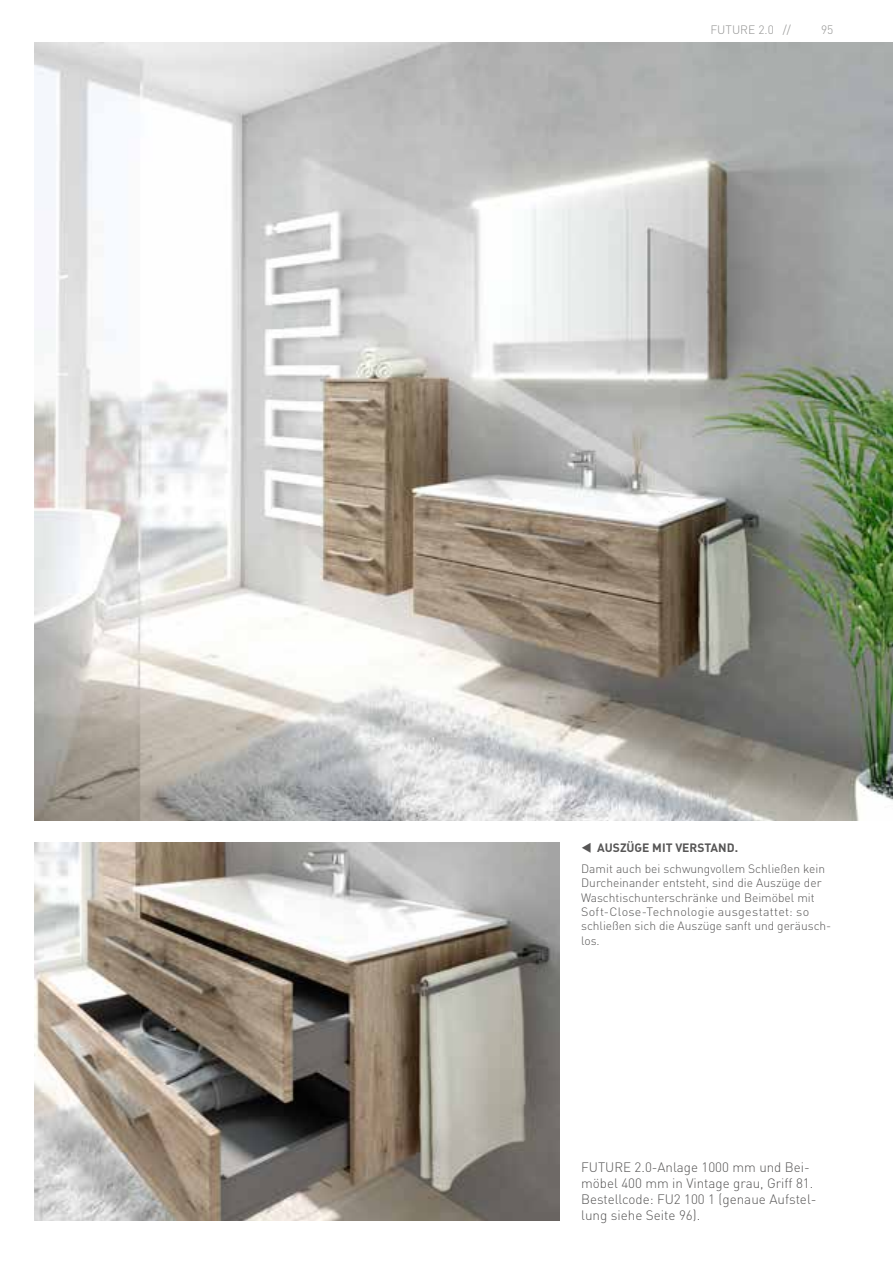
<style>
.page{position:relative;width:893px;height:1263px;background:#fff}
.page>*{position:absolute;margin:0;border:0;box-sizing:border-box;transform-origin:0 0}
.t1{font:300 13.5px/16.2px "DIN";color:#575656}
.t2{font:300 12px/14.4px "DIN";color:#575656}
.t3{font:300 12px "DIN";color:#929291}
.s1{font-weight:700}
</style>
<div class="page">
<img style="left:34px;top:842px;width:526px;height:378px">
<img style="left:34px;top:43px;width:859px;height:778px">
<p class="t3" style="left:710px;top:22px;width:82px">FUTURE 2.0 //</p>
<p class="t3" style="left:821px;top:22px;width:14px">95</p>
<p class="t2" style="left:581px;top:837px;width:246px;line-height:20.7px">▼ <span class="s1">AUSZÜGE MIT VERSTAND.<br></span>Damit auch bei schwungvollem Schließen kein</p>
<p class="t2" style="left:581px;top:875px;width:252px">Durcheinander entsteht, sind die Auszüge der Waschtischunterschränke und Beimöbel mit Soft- Close-Technologie ausgestattet: so schließen sich die Auszüge sanft und geräusch&shy;los.</p>
<p class="t1" style="left:581px;top:1159px;width:237px">FUTURE 2.0-Anlage 1000 mm und Bei&shy;möbel 400 mm in Vintage grau, Griff 81.<br>Bestellcode: FU2 100 1 (genaue Aufstel&shy;lung siehe Seite 96).</p>
</div>
